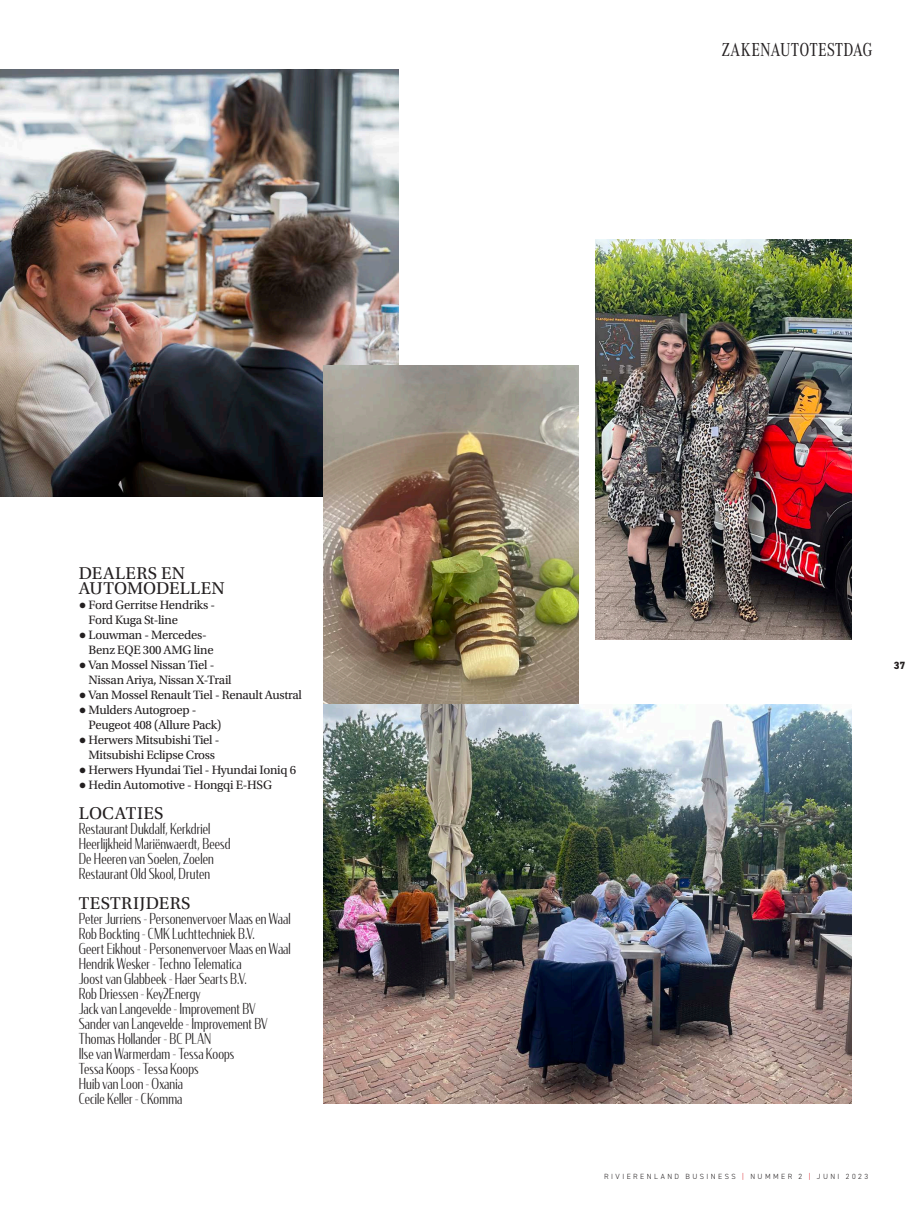
<style>
.page{position:relative;width:915px;height:1212px;background:#fff}
.page>*{position:absolute;margin:0;border:0;box-sizing:border-box;transform-origin:0 0}
.t1{font:19.5px "Corporate A Cond Pro";color:#231f20}
.t2{font:18px/15px "Utopia Std";letter-spacing:.02em;color:#231f20}
.t3{font:300 15px/15px "Condor Cond";letter-spacing:.01em;color:#231f20;scale:.95 1}
.t4{font:12.75px/15px "Utopia Std";letter-spacing:-.02em;color:#231f20}
.t5{font:800 10.5px "DIN2014";color:#231f20}
.t6{font:300 7.5px "DIN2014";letter-spacing:.325em;color:#231f20}
.s1{font-family:"Century Gothic"}
.s2{color:#d81c23}
</style>
<div class="page">
<img style="left:0;top:69px;width:398px;height:428px">
<img style="left:323px;top:365px;width:255px;height:339px">
<img style="left:595px;top:240px;width:256px;height:400px">
<img style="left:323px;top:704px;width:528px;height:400px">
<p class="t2" style="left:79px;top:566px;width:147px">DEALERS EN<br>AUTOMODELLEN</p>
<p class="t4" style="left:88px;top:598px;width:128px;text-indent:-10px"><span class="s1">●</span> Ford Gerritse Hendriks -<br>Ford Kuga St-line</p>
<p class="t4" style="left:88px;top:628px;width:127px;text-indent:-10px"><span class="s1">●</span> Louwman - Mercedes-<br>Benz EQE 300 AMG line</p>
<p class="t4" style="left:88px;top:658px;width:145px;text-indent:-10px"><span class="s1">●</span> Van Mossel Nissan Tiel -<br>Nissan Ariya, Nissan X-Trail</p>
<p class="t4" style="left:79px;top:688px;width:225px"><span class="s1">●</span> Van Mossel Renault Tiel - Renault Austral</p>
<p class="t4" style="left:88px;top:703px;width:134px;text-indent:-10px"><span class="s1">●</span> Mulders Autogroep -<br>Peugeot 408 (Allure Pack)</p>
<p class="t4" style="left:79px;top:733px;width:142px;text-align:center"><span class="s1">●</span> Herwers Mitsubishi Tiel -<br>Mitsubishi Eclipse Cross</p>
<p class="t4" style="left:79px;top:763px;width:219px"><span class="s1">●</span> Herwers Hyundai Tiel - Hyundai Ioniq 6</p>
<p class="t4" style="left:79px;top:778px;width:195px"><span class="s1">●</span> Hedin Automotive - Hongqi E-HSG</p>
<p class="t2" style="left:79px;top:806px;width:86px">LOCATIES</p>
<p class="t3" style="left:79px;top:821px;width:161px">Restaurant Dukdalf, Kerkdriel<br>Heerlijkheid Mariënwaerdt, Beesd<br>De Heeren van Soelen, Zoelen<br>Restaurant Old Skool, Druten</p>
<p class="t2" style="left:79px;top:896px;width:113px">TESTRIJDERS</p>
<p class="t3" style="left:79px;top:911px;width:225px">Peter Jurriens - Personenvervoer Maas en Waal<br>Rob Bockting - CMK Luchttechniek B.V.<br>Geert Eikhout - Personenvervoer Maas en Waal<br>Hendrik Wesker - Techno Telematica<br>Joost van Glabbeek - Haer Searts B.V.<br>Rob Driessen - Key2Energy<br>Jack van Langevelde - Improvement BV<br>Sander van Langevelde - Improvement BV<br>Thomas Hollander - BC PLAN<br>Ilse van Warmerdam - Tessa Koops<br>Tessa Koops - Tessa Koops<br>Huib van Loon - Oxania<br>Cecile Keller - CKomma</p>
<h1 class="t1" style="left:721px;top:36px;width:152px">ZAKENAUTOTESTDAG</h1>
<p class="t5" style="left:893px;top:658px;width:13px">37</p>
<p class="t6" style="left:604px;top:1172px;width:265px">RIVIERENLAND BUSINESS <span class="s2">|</span> NUMMER 2 <span class="s2">|</span> JUNI 2023</p>
</div>
